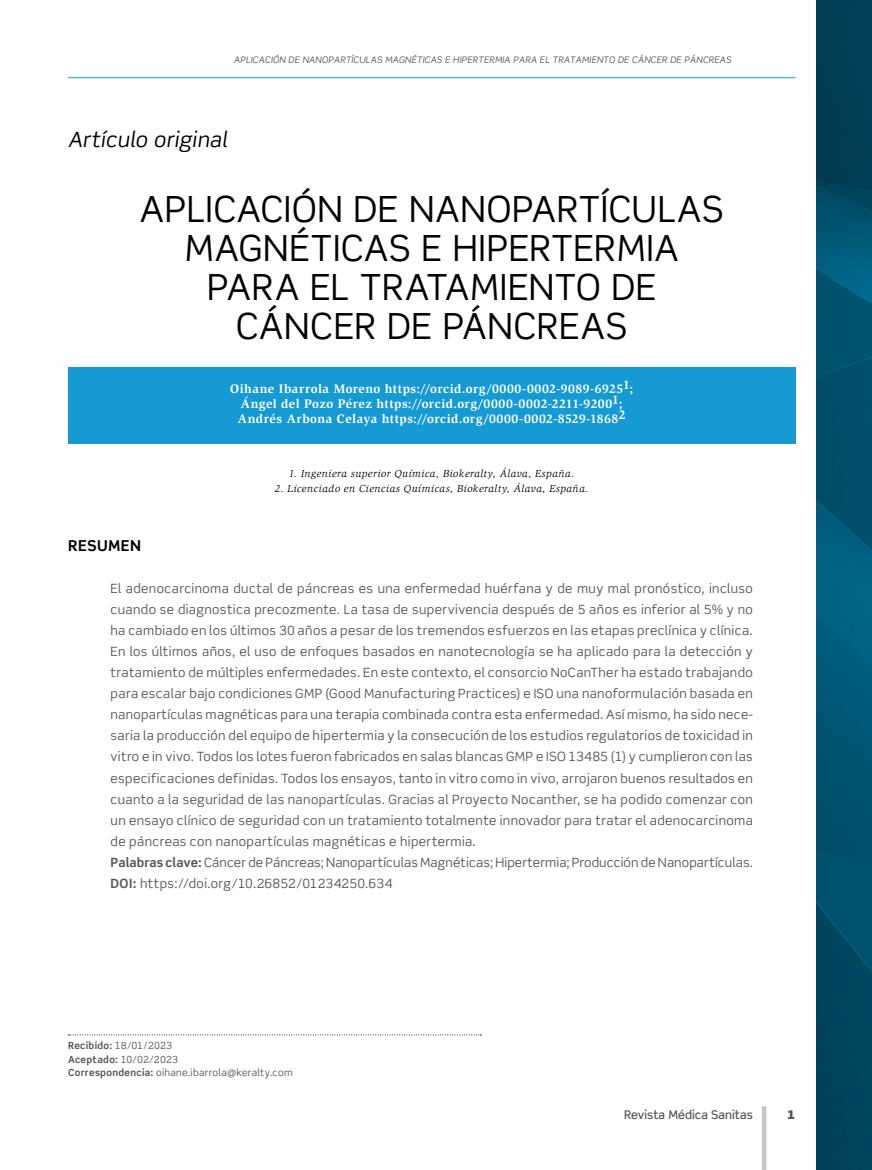
<style>
.page{position:relative;width:872px;height:1170px;background:#fff}
.page>*{position:absolute;margin:0;border:0;box-sizing:border-box;transform-origin:0 0}
._05Tit_princ{font:36px/39px "Scene Std";letter-spacing:.015em;color:#000;text-align:center}
._04Antetitulo{font:italic 21px "Scene Std";letter-spacing:.02em;color:#000}
._09Subt_1{font:700 15px "Scene Std";letter-spacing:.03em;color:#000}
._11Resumen_-_abstract{font:12.75px/21px "Scene Std";letter-spacing:.03em;color:#575756;text-align:justify}
._07Autores{font:700 12.75px/15px "Slimbach Std";letter-spacing:.03em;color:#fff;text-align:center}
.PalClave{font:12.75px "Scene Std";letter-spacing:.01em;color:#575756}
.t1{font:500 12px "Scene Std";color:#575756}
.t2{font:900 12px "Scene Std";color:#575756}
._08Filiacion_Autores{font:italic 10.5px "Slimbach Std";letter-spacing:.045em;color:#000}
._03pie_de_pagina{font:9.75px "Scene Std";letter-spacing:.03em;color:#575756}
.t3{font:italic 9px "Scene Std";letter-spacing:.02em;color:#575756}
.s1{font-weight:700}
</style>
<div class="page">
<hr style="left:68px;top:77px;width:727px;height:1px;background:#169ad3">
<hr style="left:762px;top:1106px;width:4px;height:63px;background:#c6c6c6">
<img style="left:816px;top:0;width:56px;height:1169px">
<svg style="left:68px;top:1034px;width:413px;height:1px"></svg>
<div style="left:68px;top:367px;width:727px;height:77px;background:#169ad3"></div>
<p class="t3" style="left:234px;top:54px;width:499px">APLICACIÓN DE NANOPARTÍCULAS MAGNÉTICAS E HIPERTERMIA PARA EL TRATAMIENTO DE CÁNCER DE PÁNCREAS</p>
<p class="_04Antetitulo" style="left:68px;top:127px;width:160px">Artículo original</p>
<p class="_05Tit_princ" style="left:140px;top:189px;width:585px">APLICACIÓN DE NANOPARTÍCULAS<br>MAGNÉTICAS E HIPERTERMIA<br>PARA EL TRATAMIENTO DE<br>CÁNCER DE PÁNCREAS</p>
<p class="_07Autores" style="left:230px;top:381px;width:405px">Oihane Ibarrola Moreno https://orcid.org/0000-0002-9089-69251;<br>Ángel del Pozo Pérez https://orcid.org/0000-0002-2211-92001;<br>Andrés Arbona Celaya https://orcid.org/0000-0002-8529-18682</p>
<p class="_08Filiacion_Autores" style="left:289px;top:468px;width:287px">1. Ingeniera superior Química, Biokeralty, Álava, España.</p>
<p class="_08Filiacion_Autores" style="left:275px;top:483px;width:315px">2. Licenciado en Ciencias Químicas, Biokeralty, Álava, España.</p>
<p class="_09Subt_1" style="left:68px;top:536px;width:75px">RESUMEN</p>
<p class="_11Resumen_-_abstract" style="left:111px;top:578px;width:644px">El adenocarcinoma ductal de páncreas es una enfermedad huérfana y de muy mal pronóstico, incluso cuando se diagnostica precozmente. La tasa de supervivencia después de 5 años es inferior al 5% y no ha cambiado en los últimos 30 años a pesar de los tremendos esfuerzos en las etapas preclínica y clínica.<br>En los últimos años, el uso de enfoques basados en nanotecnología se ha aplicado para la detección y tratamiento de múltiples enfermedades. En este contexto, el consorcio NoCanTher ha estado trabajando para escalar bajo condiciones GMP (Good Manufacturing Practices) e ISO una nanoformulación basada en nanopartículas magnéticas para una terapia combinada contra esta enfermedad. Así mismo, ha sido nece&shy;saria la producción del equipo de hipertermia y la consecución de los estudios regulatorios de toxicidad in vitro e in vivo. Todos los lotes fueron fabricados en salas blancas GMP e ISO 13485 (1) y cumplieron con las especificaciones definidas. Todos los ensayos, tanto in vitro como in vivo, arrojaron buenos resultados en cuanto a la seguridad de las nanopartículas. Gracias al Proyecto Nocanther, se ha podido comenzar con un ensayo clínico de seguridad con un tratamiento totalmente innovador para tratar el adenocarcinoma de páncreas con nanopartículas magnéticas e hipertermia.</p>
<p class="PalClave" style="left:111px;top:853px;width:644px"><span class="s1">Palabras clave:</span> Cáncer de Páncreas; Nanopartículas Magnéticas; Hipertermia; Producción de Nanopartículas.</p>
<p class="PalClave" style="left:111px;top:874px;width:283px"><span class="s1">DOI:</span> https://doi.org/10.26852/01234250.634</p>
<p class="_03pie_de_pagina" style="left:68px;top:1039px;width:106px"><span class="s1">Recibido:</span> 18/01/2023</p>
<p class="_03pie_de_pagina" style="left:68px;top:1053px;width:111px"><span class="s1">Aceptado:</span> 10/02/2023</p>
<p class="_03pie_de_pagina" style="left:68px;top:1066px;width:226px"><span class="s1">Correspondencia:</span> oihane.ibarrola@keralty.com</p>
<p class="t1" style="left:624px;top:1106px;width:130px">Revista Médica Sanitas</p>
<p class="t2" style="left:787px;top:1106px;width:10px">1</p>
</div>
